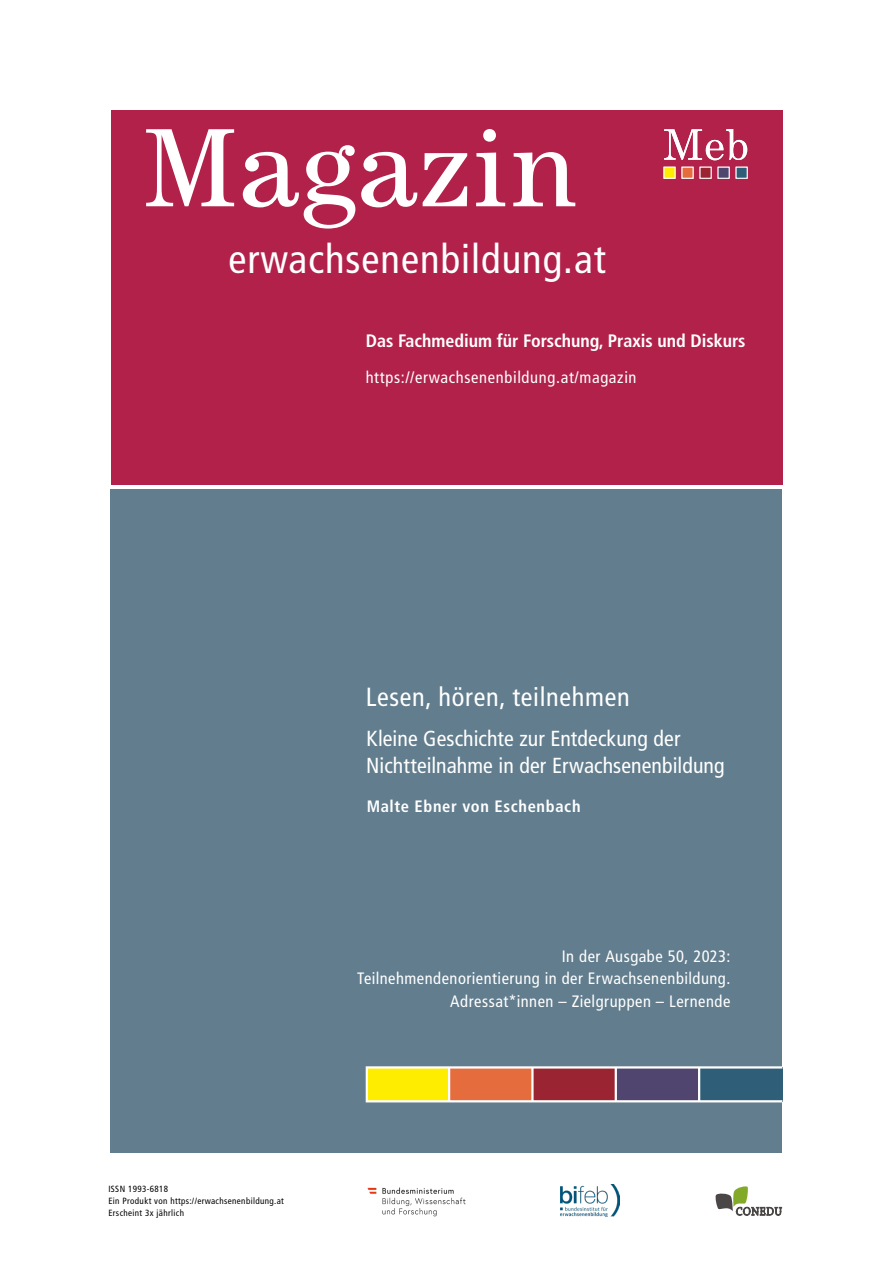
<style>
.page{position:relative;width:893px;height:1263px;background:#fff}
.page>*{position:absolute;margin:0;border:0;box-sizing:border-box;transform-origin:0 0}
.t1{font:condensed 40.5px "Frutiger LT Std";letter-spacing:.025em;color:#fff}
.UE1{font:condensed 26.25px "Frutiger LT Std";letter-spacing:.025em;color:#fff}
.UE2{font:condensed 21.75px/27px "Frutiger LT Std";letter-spacing:.005em;color:#fff}
.t2{font:700 condensed 18px "Frutiger LT Std";color:#fff}
.t3{font:condensed 16.5px/22.5px "Frutiger LT Std";letter-spacing:.03em;color:#fff;text-align:right}
.Autorinnen{font:700 condensed 16.5px "Frutiger LT Std";letter-spacing:.04em;color:#fff}
.t4{font:condensed 9px/12px "Frutiger LT Std";letter-spacing:.04em;color:#000}
</style>
<div class="page">
<div style="left:111px;top:489px;width:671px;height:663px;background:#627d8d"></div>
<div style="left:111px;top:111px;width:671px;height:374px;background:#b1214a"></div>
<div style="left:532px;top:1067px;width:84px;height:34px;background:#9b2433"></div>
<div style="left:616px;top:1067px;width:83px;height:34px;background:#4f456f"></div>
<div style="left:699px;top:1067px;width:83px;height:34px;background:#2f5e78"></div>
<div style="left:367px;top:1067px;width:82px;height:34px;background:#ffed00"></div>
<div style="left:449px;top:1067px;width:83px;height:34px;background:#e56c3d"></div>
<hr style="left:448px;top:1067px;width:2px;height:34px;background:#fff">
<hr style="left:531px;top:1067px;width:3px;height:34px;background:#fff">
<hr style="left:615px;top:1067px;width:2px;height:34px;background:#fff">
<hr style="left:698px;top:1067px;width:2px;height:34px;background:#fff">
<div style="left:366px;top:1066px;width:417px;height:36px;border:2px solid #fff"></div>
<svg style="left:146px;top:129px;width:429px;height:100px"></svg>
<div style="left:700px;top:167px;width:11px;height:11px;background:#9b2433;border:1px solid #fff"></div>
<div style="left:718px;top:167px;width:11px;height:11px;background:#4f456f;border:1px solid #fff"></div>
<div style="left:736px;top:167px;width:11px;height:11px;background:#2f5e78;border:1px solid #fff"></div>
<div style="left:664px;top:167px;width:11px;height:11px;background:#ffed00"></div>
<div style="left:682px;top:167px;width:11px;height:11px;background:#e56c3d;border:1px solid #fff"></div>
<svg style="left:664px;top:129px;width:83px;height:31px"></svg>
<svg style="left:715px;top:1186px;width:67px;height:29px"></svg>
<img style="left:367px;top:1187px;width:99px;height:30px">
<img style="left:561px;top:1185px;width:59px;height:32px">
<h1 class="t1" style="left:229px;top:235px;width:379px">erwachsenenbildung.at</h1>
<p class="t2" style="left:366px;top:330px;width:381px">Das Fachmedium für Forschung, Praxis und Diskurs</p>
<p class="t3" style="left:366px;top:366px;width:272px">https://erwachsenenbildung.at/magazin</p>
<h2 class="UE1" style="left:366px;top:681px;width:265px">Lesen, hören, teilnehmen</h2>
<h2 class="UE2" style="left:366px;top:725px;width:360px">Kleine Geschichte zur Entdeckung der<br>Nichtteilnahme in der Erwachsenenbildung</h2>
<p class="Autorinnen" style="left:367px;top:796px;width:215px">Malte Ebner von Eschenbach</p>
<p class="t4" style="left:108px;top:1183px;width:177px">ISSN 1993-6818<br>Ein Produkt von https://erwachsenenbildung.at<br>Erscheint 3x jährlich</p>
<p class="t3" style="left:357px;top:945px;width:375px">In der Ausgabe 50, 2023:<br>Teilnehmendenorientierung in der Erwachsenenbildung.<br>Adressat*innen – Zielgruppen – Lernende</p>
</div>
